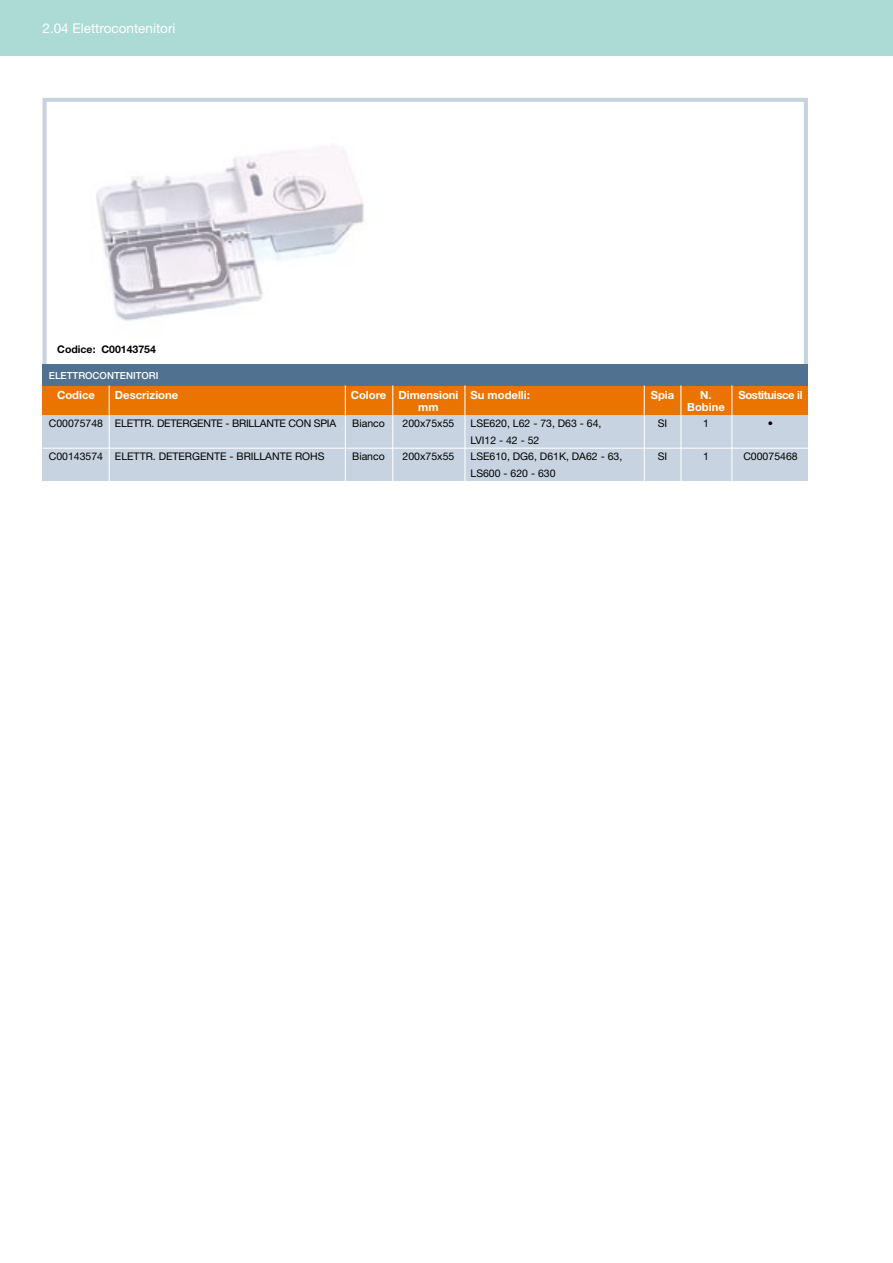
<style>
.page{position:relative;width:893px;height:1263px;background:#fff}
.page>*{position:absolute;margin:0;border:0;box-sizing:border-box;transform-origin:0 0}
.t1{font:13.5px "Helvetica Neue";color:#fff}
.t2{font:700 11.25px "Helvetica Neue";color:#fff}
.t3{font:700 11.25px "Helvetica Neue";letter-spacing:-.03em;color:#fff}
.t4{font:10.5px "Helvetica Neue";color:#000}
.t5{font:10.5px "Helvetica Neue";letter-spacing:-.02em;color:#000}
.t6{font:700 10.5px "Helvetica Neue";color:#000}
.t7{font:500 9.75px "Helvetica Neue";color:#fff}
</style>
<div class="page">
<div style="left:0;top:0;width:893px;height:55px;background:#acdad4"></div>
<img style="left:96px;top:145px;width:268px;height:176px">
<div style="left:43px;top:98px;width:765px;height:271px;border:4px solid #c7d3e0"></div>
<div style="left:43px;top:413px;width:765px;height:68px;background:#c7d3e0"></div>
<div style="left:43px;top:385px;width:765px;height:30px;background:#eb7400"></div>
<div style="left:43px;top:364px;width:765px;height:21px;background:#50718f"></div>
<hr style="left:43px;top:448px;width:765px;height:1px;background:#fff">
<hr style="left:109px;top:385px;width:1px;height:96px;background:#fff">
<hr style="left:345px;top:385px;width:1px;height:96px;background:#fff">
<hr style="left:464px;top:385px;width:1px;height:96px;background:#fff">
<hr style="left:392px;top:385px;width:1px;height:96px;background:#fff">
<hr style="left:731px;top:385px;width:1px;height:96px;background:#fff">
<hr style="left:680px;top:385px;width:1px;height:96px;background:#fff">
<hr style="left:644px;top:385px;width:1px;height:96px;background:#fff">
<p class="t1" style="left:43px;top:20px;width:135px">2.04 Elettrocontenitori</p>
<p class="t6" style="left:57px;top:343px;width:100px">Codice: C00143754</p>
<p class="t7" style="left:49px;top:369px;width:111px">ELETTROCONTENITORI</p>
<p class="t2" style="left:57px;top:388px;width:39px">Codice</p>
<p class="t2" style="left:115px;top:388px;width:65px">Descrizione</p>
<p class="t2" style="left:351px;top:388px;width:181px">Colore Dimensioni Su modelli:</p>
<p class="t2" style="left:651px;top:388px;width:25px">Spia</p>
<p class="t3" style="left:700px;top:388px;width:104px">N. Sostituisce il</p>
<p class="t2" style="left:418px;top:400px;width:22px">mm</p>
<p class="t2" style="left:687px;top:400px;width:39px">Bobine</p>
<p class="t5" style="left:49px;top:417px;width:289px">C00075748 ELETTR. DETERGENTE - BRILLANTE CON SPIA</p>
<p class="t4" style="left:352px;top:417px;width:34px">Bianco</p>
<p class="t4" style="left:403px;top:417px;width:53px">200x75x55</p>
<p class="t4" style="left:470px;top:417px;width:132px">LSE620, L62 - 73, D63 - 64,</p>
<p class="t4" style="left:658px;top:417px;width:6px">si</p>
<p class="t4" style="left:703px;top:417px;width:7px">1</p>
<p class="t4" style="left:768px;top:417px;width:7px">•</p>
<p class="t4" style="left:470px;top:434px;width:70px">LVI12 - 42 - 52</p>
<p class="t4" style="left:49px;top:450px;width:277px">C00143574 ELETTR. DETERGENTE - BRILLANTE ROHS</p>
<p class="t4" style="left:352px;top:450px;width:34px">Bianco</p>
<p class="t4" style="left:403px;top:450px;width:53px">200x75x55</p>
<p class="t4" style="left:470px;top:450px;width:153px">LSE610, DG6, D61K, DA62 - 63,</p>
<p class="t4" style="left:658px;top:450px;width:6px">si</p>
<p class="t4" style="left:703px;top:450px;width:7px">1</p>
<p class="t4" style="left:743px;top:450px;width:56px">C00075468</p>
<p class="t4" style="left:470px;top:467px;width:87px">LS600 - 620 - 630</p>
</div>
